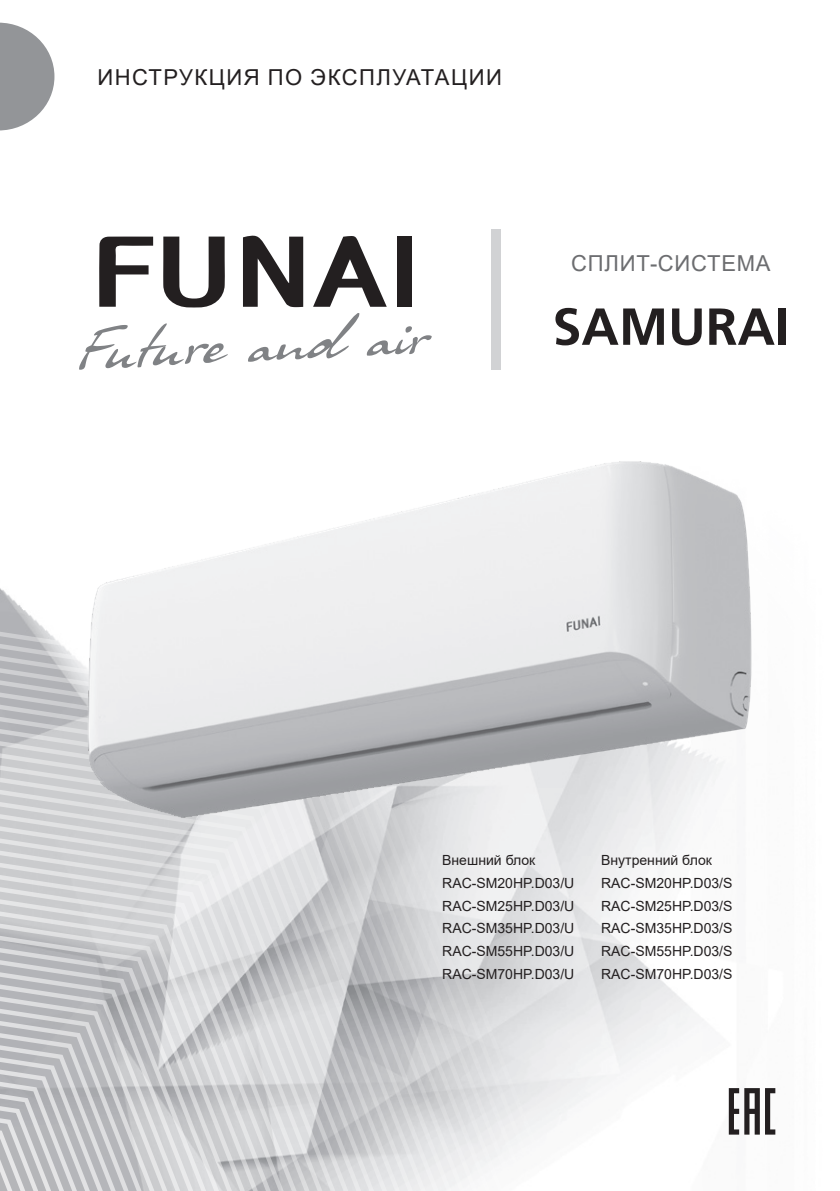
<style>
.page{position:relative;width:840px;height:1191px;background:#fff}
.page>*{position:absolute;margin:0;border:0;box-sizing:border-box;transform-origin:0 0}
.Titul-seria{font:700 52px "AG Foreigner Light C";color:#231f20}
.t1{font:22px "Arial";letter-spacing:.065em;color:#231f20}
.Titul{font:22px "Arial";letter-spacing:.035em;color:#6c6d70}
.Body{font:14px "Arial";color:#231f20}
</style>
<div class="page">
<img style="left:600px;top:828px;width:176px;height:307px">
<svg style="left:0;top:588px;width:600px;height:603px;background:#d3d4d6"></svg>
<div style="left:491px;top:230px;width:9px;height:140px;background:#d1d2d4"></div>
<svg style="left:728px;top:1088px;width:46px;height:46px"></svg>
<svg style="left:248px;top:313px;width:111px;height:49px"></svg>
<svg style="left:366px;top:326px;width:65px;height:30px"></svg>
<svg style="left:79px;top:323px;width:149px;height:47px"></svg>
<svg style="left:243px;top:235px;width:60px;height:72px"></svg>
<svg style="left:99px;top:236px;width:54px;height:71px"></svg>
<div style="left:396px;top:236px;width:15px;height:71px;background:#231f20"></div>
<svg style="left:163px;top:236px;width:62px;height:71px"></svg>
<svg style="left:313px;top:236px;width:73px;height:71px"></svg>
<svg style="left:0;top:23px;width:54px;height:107px"></svg>
<img style="left:75px;top:461px;width:677px;height:367px">
<p class="t1" style="left:97px;top:62px;width:405px">ИНСТРУКЦИЯ ПО ЭКСПЛУАТАЦИИ</p>
<p class="Titul" style="left:571px;top:248px;width:201px">СПЛИТ-СИСТЕМА</p>
<p class="Titul-seria" style="left:552px;top:298px;width:238px">SAMURAI</p>
<p class="Body" style="left:442px;top:850px;width:94px">Внешний блок</p>
<p class="Body" style="left:600px;top:850px;width:112px">Внутренний блок</p>
<p class="Body" style="left:442px;top:873px;width:134px">RAC-SM20HP.D03/U</p>
<p class="Body" style="left:600px;top:873px;width:133px">RAC-SM20HP.D03/S</p>
<p class="Body" style="left:442px;top:896px;width:134px">RAC-SM25HP.D03/U</p>
<p class="Body" style="left:600px;top:896px;width:133px">RAC-SM25HP.D03/S</p>
<p class="Body" style="left:442px;top:918px;width:134px">RAC-SM35HP.D03/U</p>
<p class="Body" style="left:600px;top:918px;width:133px">RAC-SM35HP.D03/S</p>
<p class="Body" style="left:442px;top:941px;width:134px">RAC-SM55HP.D03/U</p>
<p class="Body" style="left:600px;top:941px;width:133px">RAC-SM55HP.D03/S</p>
<p class="Body" style="left:442px;top:964px;width:134px">RAC-SM70HP.D03/U</p>
<p class="Body" style="left:600px;top:964px;width:133px">RAC-SM70HP.D03/S</p>
</div>
